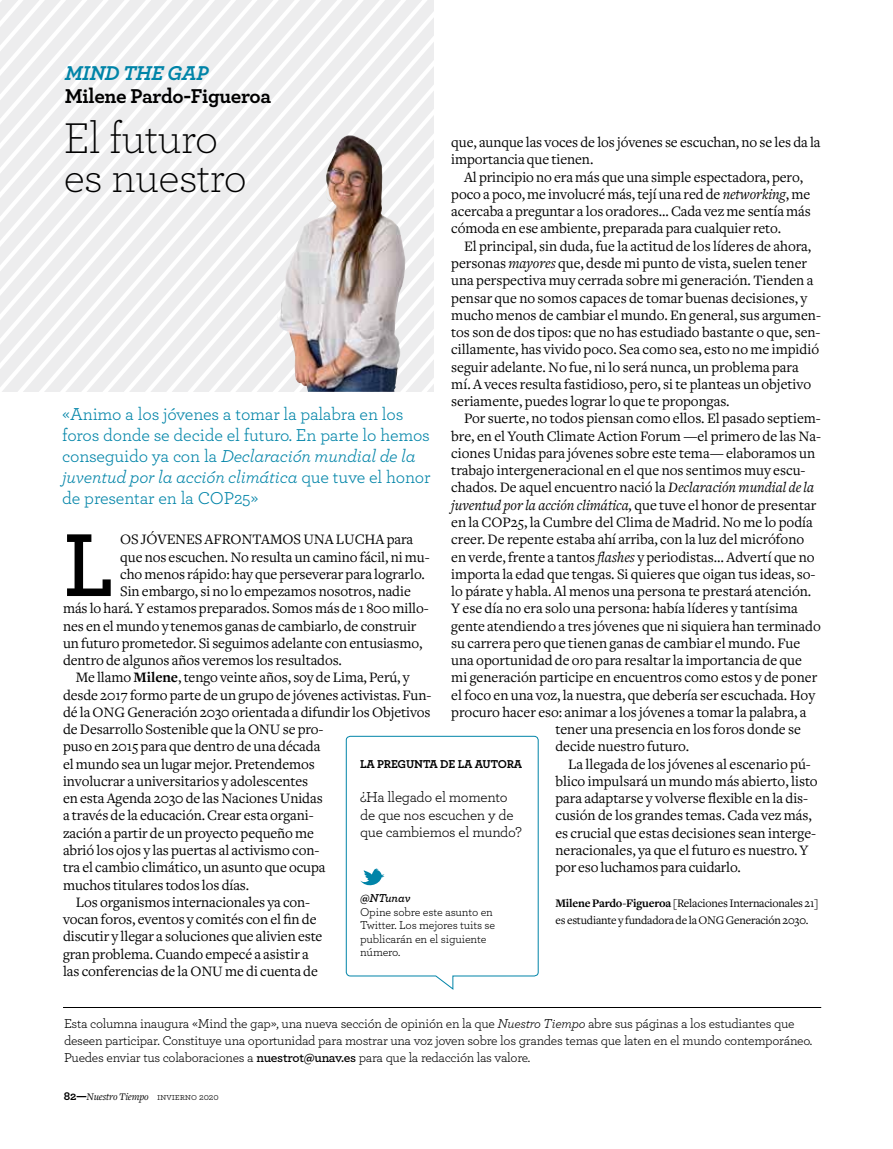
<style>
.page{position:relative;width:893px;height:1149px;background:#fff}
.page>*{position:absolute;margin:0;border:0;box-sizing:border-box;transform-origin:0 0}
.t1{font:600 93.6px "Archer";color:#000}
.t2{font:300 45px/39px "Archer";letter-spacing:-.015em;color:#000}
.t3{font:700 21px "Archer";letter-spacing:-.015em;color:#000}
.t4{font:italic 700 21px "Archer";color:#0084a8}
.t5{font:18px/21px "Archer";letter-spacing:-.01em;color:#0084a8}
.t6{font:15px/17.2px "Freight Text";color:#000}
.t7{font:15px/17.2px "Archer";letter-spacing:-.02em;color:#000}
.t8{font:italic 15px "Freight Text";color:#000}
.t9{font:13.5px/17.2px "Archer";letter-spacing:-.02em;color:#000}
.t10{font:12px/17.2px "Freight Text";letter-spacing:-.015em;color:#000}
.t11{font:12px/13.5px "Archer";letter-spacing:-.015em;color:#000}
.t12{font:700 12px "Archer";color:#000}
.t13{font:italic 600 12px "Archer";letter-spacing:-.015em;color:#000}
.t14{font:italic 10.5px "Freight Text";letter-spacing:-.01em;color:#000}
.s1{font-style:italic}
.s2{font-style:normal}
.s3{font-weight:700}
.s4{font-weight:600}
.s5{font-family:"Archer";font-weight:700;font-style:normal;font-size:12px}
.s6{font-family:"Archer Book SC";font-style:normal;font-size:9.75px}
.s7{font-family:"Archer";font-style:normal;font-size:9.75px}
</style>
<div class="page">
<svg style="left:5px;top:0;width:21px;height:392px"></svg>
<svg style="left:26px;top:0;width:21px;height:392px"></svg>
<svg style="left:47px;top:0;width:21px;height:392px"></svg>
<svg style="left:68px;top:0;width:22px;height:392px"></svg>
<svg style="left:90px;top:0;width:21px;height:392px"></svg>
<svg style="left:111px;top:0;width:21px;height:392px"></svg>
<svg style="left:132px;top:0;width:21px;height:392px"></svg>
<svg style="left:153px;top:0;width:22px;height:392px"></svg>
<svg style="left:175px;top:0;width:21px;height:392px"></svg>
<svg style="left:196px;top:0;width:21px;height:392px"></svg>
<svg style="left:217px;top:0;width:21px;height:392px"></svg>
<svg style="left:238px;top:0;width:22px;height:392px"></svg>
<svg style="left:260px;top:0;width:21px;height:392px"></svg>
<svg style="left:281px;top:0;width:21px;height:136px"></svg>
<svg style="left:302px;top:0;width:21px;height:136px"></svg>
<svg style="left:323px;top:0;width:22px;height:136px"></svg>
<svg style="left:345px;top:0;width:89px;height:392px"></svg>
<svg style="left:346px;top:735px;width:193px;height:254px"></svg>
<img style="left:277px;top:136px;width:128px;height:256px">
<hr style="left:63px;top:1006px;width:758px;height:1px;background:#000">
<h3 class="t4" style="left:65px;top:60px;width:15px">MIND</h3>
<h3 class="t4" style="left:123px;top:60px;width:15px">THE</h3>
<h3 class="t4" style="left:167px;top:60px;width:15px">GAP</h3>
<h3 class="t3" style="left:65px;top:82px;width:208px">MILENE PARDO-FIGUEROA</h3>
<h2 class="t2" style="left:64px;top:117px;width:185px">El futuro es nuestro</h2>
<p class="t6" style="left:451px;top:134px;width:371px">que, aunque las voces de los jóvenes se escuchan, no se les da la importancia que tienen.</p>
<p class="t6" style="left:451px;top:168px;width:361px;text-indent:13px">Al principio no era más que una simple espectadora, pero, poco a poco, me involucré más, tejí una red de <span class="s1">networking</span>, me acercaba a preguntar a los oradores... Cada vez me sentía más cómoda en ese ambiente, preparada para cualquier reto.</p>
<p class="t6" style="left:451px;top:237px;width:371px;text-indent:13px">El principal, sin duda, fue la actitud de los líderes de ahora, personas <span class="s1">mayores</span> que, desde mi punto de vista, suelen tener una perspectiva muy cerrada sobre mi generación. Tienden a pensar que no somos capaces de tomar buenas decisiones, y mucho menos de cambiar el mundo. En general, sus argumen&shy;tos son de dos tipos: que no has estudiado bastante o que, sen&shy;cillamente, has vivido poco. Sea como sea, esto no me impidió seguir adelante. No fue, ni lo será nunca, un problema para mí. A veces resulta fastidioso, pero, si te planteas un objetivo seriamente, puedes lograr lo que te propongas.</p>
<p class="t6" style="left:464px;top:410px;width:358px">Por suerte, no todos piensan como ellos. El pasado septiem-</p>
<p class="t6" style="left:451px;top:427px;width:371px">bre, en el Youth Climate Action Forum —el primero de las Na-</p>
<p class="t6" style="left:451px;top:444px;width:365px">ciones Unidas para jóvenes sobre este tema— elaboramos un</p>
<p class="t6" style="left:451px;top:462px;width:356px">trabajo intergeneracional en el que nos sentimos muy escu-</p>
<p class="t6" style="left:451px;top:479px;width:365px">chados. De aquel encuentro nació la <span class="s1">Declaración mundial de la</span></p>
<p class="t8" style="left:451px;top:496px;width:367px">juventud por la acción climática, <span class="s2">que tuve el honor de presentar</span></p>
<p class="t6" style="left:451px;top:513px;width:363px">en la COP25, la Cumbre del Clima de Madrid. No me lo podía</p>
<p class="t6" style="left:451px;top:531px;width:354px">creer. De repente estaba ahí arriba, con la luz del micrófono</p>
<p class="t6" style="left:451px;top:548px;width:365px">en verde, frente a tantos <span class="s1">flashes</span> y periodistas… Advertí que no</p>
<p class="t6" style="left:451px;top:565px;width:366px">importa la edad que tengas. Si quieres que oigan tus ideas, so-</p>
<p class="t6" style="left:451px;top:582px;width:362px">lo párate y habla. Al menos una persona te prestará atención.</p>
<p class="t6" style="left:451px;top:600px;width:348px">Y ese día no era solo una persona: había líderes y tantísima</p>
<p class="t6" style="left:451px;top:617px;width:371px">gente atendiendo a tres jóvenes que ni siquiera han terminado</p>
<p class="t6" style="left:451px;top:634px;width:350px">su carrera pero que tienen ganas de cambiar el mundo. Fue</p>
<p class="t6" style="left:451px;top:651px;width:352px">una oportunidad de oro para resaltar la importancia de que</p>
<p class="t6" style="left:451px;top:669px;width:367px">mi generación participe en encuentros como estos y de poner</p>
<p class="t6" style="left:451px;top:686px;width:365px">el foco en una voz, la nuestra, que debería ser escuchada. Hoy</p>
<p class="t6" style="left:451px;top:703px;width:357px">procuro hacer eso: animar a los jóvenes a tomar la palabra, a</p>
<p class="t6" style="left:555px;top:720px;width:247px">tener una presencia en los foros donde se</p>
<p class="t6" style="left:555px;top:738px;width:135px">decide nuestro futuro.</p>
<p class="t6" style="left:568px;top:755px;width:244px">La llegada de los jóvenes al escenario pú-</p>
<p class="t6" style="left:555px;top:772px;width:264px">blico impulsará un mundo más abierto, listo</p>
<p class="t6" style="left:555px;top:789px;width:254px">para adaptarse y volverse flexible en la dis-</p>
<p class="t6" style="left:555px;top:807px;width:258px">cusión de los grandes temas. Cada vez más,</p>
<p class="t6" style="left:555px;top:824px;width:262px">es crucial que estas decisiones sean interge-</p>
<p class="t6" style="left:555px;top:841px;width:255px">neracionales, ya que el futuro es nuestro. Y</p>
<p class="t6" style="left:555px;top:858px;width:187px">por eso luchamos para cuidarlo.</p>
<p class="t10" style="left:555px;top:894px;width:265px"><span class="s3">Milene Pardo-Figueroa</span> [Relaciones Internacionales 21] es estudiante y fundadora de la ONG Generación 2030.</p>
<p class="t5" style="left:62px;top:402px;width:370px">«Animo a los jóvenes a tomar la palabra en los foros donde se decide el futuro. En parte lo hemos conseguido ya con la <span class="s1">Declaración mundial de la juventud por la acción climática</span> que tuve el honor de presentar en la COP25»</p>
<h1 class="t1" style="left:63px;top:506px;width:53px">L</h1>
<p class="t6" style="left:120px;top:531px;width:48px">os jóvenes</p>
<p class="t6" style="left:205px;top:531px;width:11px">afrontamos</p>
<p class="t6" style="left:303px;top:531px;width:12px">una</p>
<p class="t6" style="left:336px;top:531px;width:11px">lucha</p>
<p class="t6" style="left:387px;top:531px;width:28px">para</p>
<p class="t6" style="left:120px;top:548px;width:311px">que nos escuchen. No resulta un camino fácil, ni mu-</p>
<p class="t6" style="left:120px;top:565px;width:306px">cho menos rápido: hay que perseverar para lograrlo.</p>
<p class="t6" style="left:120px;top:582px;width:292px">Sin embargo, si no lo empezamos nosotros, nadie</p>
<p class="t6" style="left:63px;top:600px;width:367px">más lo hará. Y estamos preparados. Somos más de 1 800 millo-</p>
<p class="t6" style="left:63px;top:617px;width:355px">nes en el mundo y tenemos ganas de cambiarlo, de construir</p>
<p class="t6" style="left:63px;top:634px;width:361px">un futuro prometedor. Si seguimos adelante con entusiasmo,</p>
<p class="t6" style="left:63px;top:651px;width:280px">dentro de algunos años veremos los resultados.</p>
<p class="t6" style="left:76px;top:669px;width:335px">Me llamo <span class="s3">Milene</span>, tengo veinte años, soy de Lima, Perú, y</p>
<p class="t6" style="left:63px;top:686px;width:370px">desde 2017 formo parte de un grupo de jóvenes activistas. Fun-</p>
<p class="t6" style="left:63px;top:703px;width:369px">dé la ONG Generación 2030 orientada a difundir los Objetivos</p>
<p class="t6" style="left:63px;top:720px;width:262px">de Desarrollo Sostenible que la ONU se pro-</p>
<p class="t6" style="left:63px;top:738px;width:259px">puso en 2015 para que dentro de una década</p>
<p class="t6" style="left:63px;top:755px;width:253px">el mundo sea un lugar mejor. Pretendemos</p>
<p class="t6" style="left:63px;top:772px;width:247px">involucrar a universitarios y adolescentes</p>
<p class="t6" style="left:63px;top:789px;width:261px">en esta Agenda 2030 de las Naciones Unidas</p>
<p class="t6" style="left:63px;top:807px;width:252px">a través de la educación. Crear esta organi-</p>
<p class="t6" style="left:63px;top:824px;width:253px">zación a partir de un proyecto pequeño me</p>
<p class="t6" style="left:63px;top:841px;width:258px">abrió los ojos y las puertas al activismo con-</p>
<p class="t6" style="left:63px;top:858px;width:264px">tra el cambio climático, un asunto que ocupa</p>
<p class="t6" style="left:63px;top:876px;width:188px">muchos titulares todos los días.</p>
<p class="t6" style="left:76px;top:893px;width:236px">Los organismos internacionales ya con-</p>
<p class="t6" style="left:63px;top:910px;width:255px">vocan foros, eventos y comités con el fin de</p>
<p class="t6" style="left:63px;top:927px;width:261px">discutir y llegar a soluciones que alivien este</p>
<p class="t6" style="left:63px;top:945px;width:247px">gran problema. Cuando empecé a asistir a</p>
<p class="t6" style="left:63px;top:962px;width:256px">las conferencias de la ONU me di cuenta de</p>
<p class="t12" style="left:360px;top:756px;width:26px">LA PREGUNT</p>
<p class="t12" style="left:430px;top:756px;width:62px">A DE LA AUTOR</p>
<p class="t12" style="left:514px;top:756px;width:10px">A</p>
<p class="t7" style="left:360px;top:788px;width:163px">¿Ha llegado el momento de que nos escuchen y de que cambiemos el mundo?</p>
<p class="t13" style="left:360px;top:890px;width:52px">@NTunav</p>
<p class="t11" style="left:360px;top:904px;width:137px">Opine sobre este asunto en<br>Twitter. Los mejores tuits se publicarán en el siguiente número.</p>
<p class="t9" style="left:64px;top:1013px;width:750px">Esta columna inaugura «Mind the gap», una nueva sección de opinión en la que <span class="s1">Nuestro Tiempo</span> abre sus páginas a los estudiantes que deseen participar. Constituye una oportunidad para mostrar una voz joven sobre los grandes temas que laten en el mundo contemporáneo.<br>Puedes enviar tus colaboraciones a <span class="s4">nuestrot@unav.es</span> para que la redacción las valore.</p>
<p class="t14" style="left:64px;top:1090px;width:156px"><span class="s5">82—</span>Nuestro Tiempo <span class="s6">invierno</span> <span class="s7">2020</span></p>
</div>
